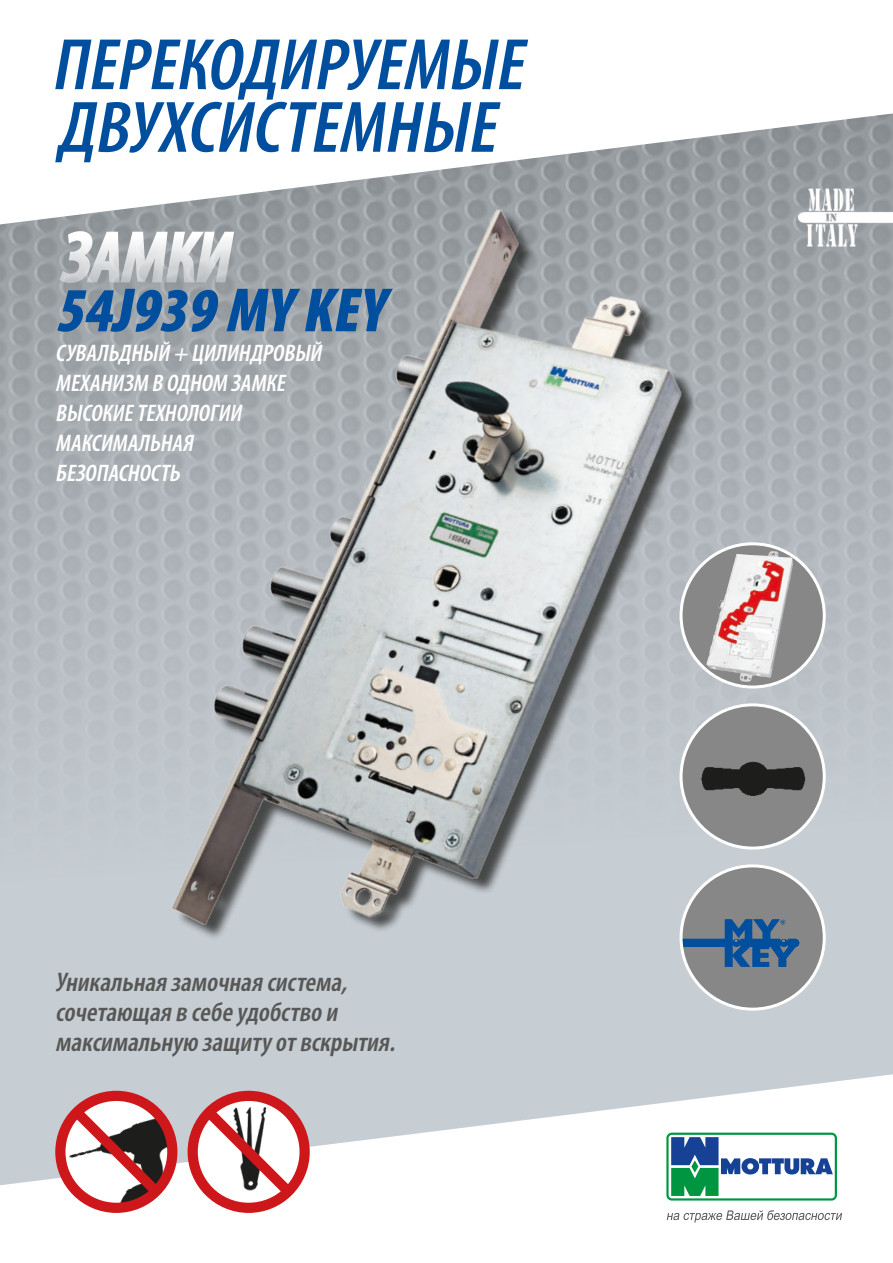
<style>
.page{position:relative;width:893px;height:1263px;background:#fff}
.page>*{position:absolute;margin:0;border:0;box-sizing:border-box;transform-origin:0 0}
.t1{font:italic 900 condensed 63px "Myriad Pro";color:#004f9f}
.t2{font:italic 600 condensed 27px/30px "Myriad Pro";color:#575756}
.t3{font:italic 600 condensed 24px/30px "Myriad Pro";color:#fff}
</style>
<div class="page">
<svg style="left:0;top:1074px;width:893px;height:149px"></svg>
<svg style="left:841px;top:113px;width:52px;height:71px;background:#9ba0a3"></svg>
<img style="left:66px;top:1113px;width:106px;height:95px">
<div style="left:55px;top:1091px;width:122px;height:122px;border:10px solid #cd171a;border-radius:50%"></div>
<div style="left:188px;top:1091px;width:122px;height:122px;border:10px solid #cd171a;border-radius:50%"></div>
<svg style="left:63px;top:1099px;width:107px;height:106px"></svg>
<svg style="left:195px;top:1099px;width:107px;height:106px"></svg>
<svg style="left:55px;top:39px;width:473px;height:81px"></svg>
<img style="left:865px;top:184px;width:28px;height:65px">
<img style="left:0;top:120px;width:865px;height:901px">
<svg style="left:664px;top:1130px;width:175px;height:73px"></svg>
<div style="left:664px;top:1130px;width:176px;height:73px;border:1px solid #fff;border-radius:7px"></div>
<div style="left:666px;top:1132px;width:171px;height:68px;border:2px solid #009641;border-radius:4px"></div>
<svg style="left:671px;top:1137px;width:162px;height:59px"></svg>
<svg style="left:667px;top:1210px;width:175px;height:12px"></svg>
<h1 class="t1" style="left:55px;top:275px;width:343px">54J939 MY KEY</h1>
<p class="t3" style="left:55px;top:339px;width:272px">СУВАЛЬДНЫЙ + ЦИЛИНДРОВЫЙ<br>МЕХАНИЗМ В ОДНОМ ЗАМКЕ<br>ВЫСОКИЕ ТЕХНОЛОГИИ<br>МАКСИМАЛЬНАЯ<br>БЕЗОПАСНОСТЬ</p>
<p class="t2" style="left:55px;top:967px;width:346px">Уникальная замочная система, сочетающая в себе удобство и максимальную защиту отвскрытия.</p>
</div>
